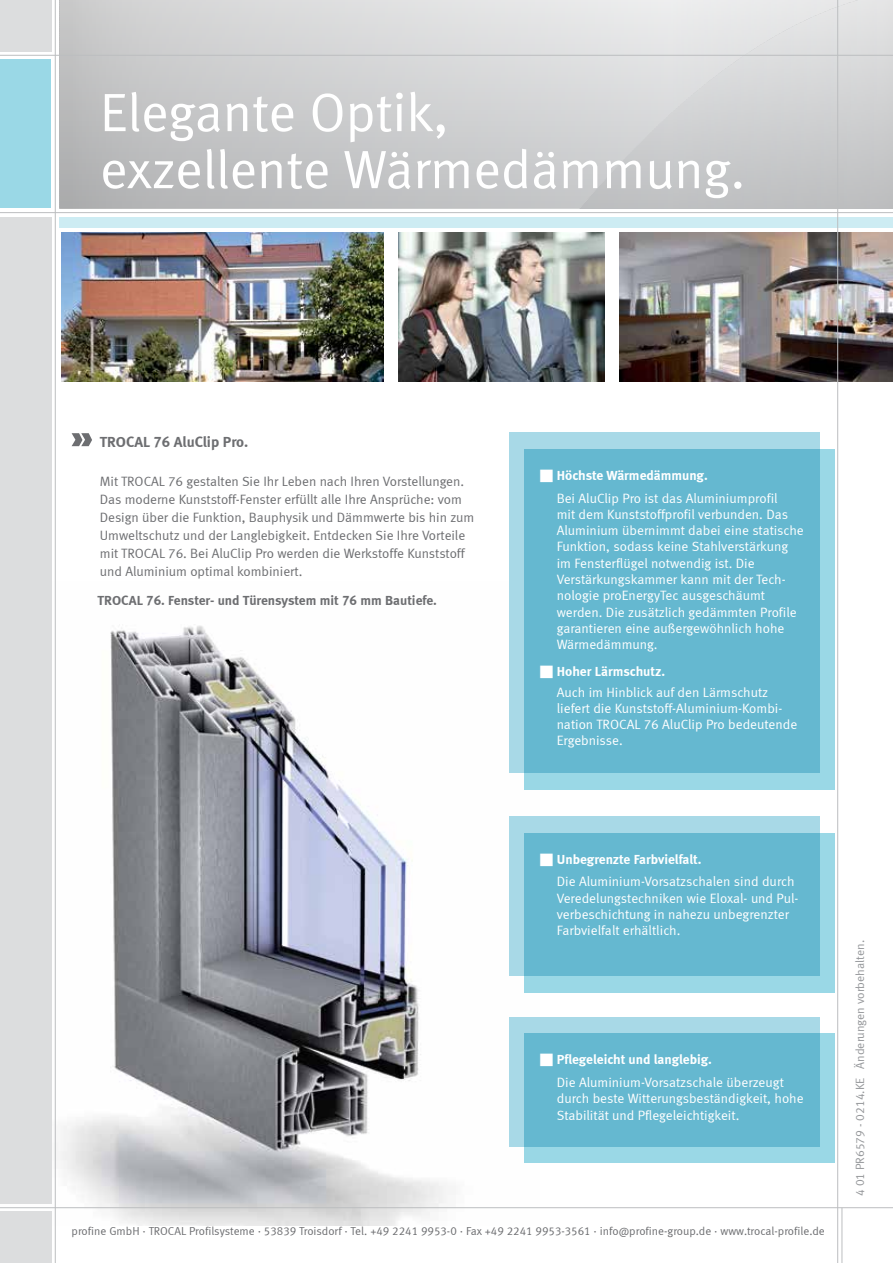
<style>
.page{position:relative;width:893px;height:1263px;background:#fff}
.page>*{position:absolute;margin:0;border:0;box-sizing:border-box;transform-origin:0 0}
.t1{font:54px/57px "Meta Normal LF";color:#fff}
.t2{font:15px "Meta Bold LF";letter-spacing:-.005em;color:#6d6e71}
.t3{font:13.5px/16.2px "Meta Normal LF";color:#fff}
.t4{font:13.5px/18px "Meta Normal LF";letter-spacing:-.005em;color:#6d6e71}
.t5{font:13.5px "Meta Bold LF";color:#fff}
.t6{font:13.5px "Meta Bold LF";color:#6d6e71}
.t7{font:12px "Meta Normal LF";color:#95979a}
.t8{font:11.55px "Meta Normal LF";color:#6d6e71}
</style>
<div class="page">
<img style="left:0;top:582px;width:540px;height:644px">
<hr style="left:60px;top:208px;width:833px;height:1px;background:#95979a">
<svg style="left:60px;top:0;width:833px;height:208px;background:#cecfd0"></svg>
<hr style="left:0;top:55px;width:893px;height:1px;background:#bcbec0">
<img style="left:619px;top:233px;width:274px;height:149px">
<div style="left:60px;top:217px;width:833px;height:10px;background:#cdecf3"></div>
<hr style="left:842px;top:1208px;width:1px;height:55px;background:#bcbec0">
<hr style="left:55px;top:0;width:1px;height:1263px;background:#bcbec0">
<hr style="left:0;top:1207px;width:893px;height:1px;background:#bcbec0">
<div style="left:0;top:217px;width:51px;height:986px;background:#dcddde"></div>
<div style="left:0;top:1212px;width:51px;height:51px;background:#dcddde"></div>
<div style="left:0;top:0;width:51px;height:51px;background:#dcddde"></div>
<hr style="left:0;top:212px;width:893px;height:1px;background:#bcbec0">
<div style="left:0;top:60px;width:51px;height:148px;background:#9ad8e6"></div>
<hr style="left:837px;top:0;width:1px;height:1263px;background:#bcbec0">
<img style="left:399px;top:233px;width:205px;height:149px">
<img style="left:62px;top:233px;width:322px;height:149px">
<div style="left:509px;top:432px;width:310px;height:340px;background:#a8d9e7"></div>
<div style="left:509px;top:816px;width:310px;height:159px;background:#a8d9e7"></div>
<div style="left:509px;top:1017px;width:310px;height:129px;background:#a8d9e7"></div>
<svg style="left:524px;top:449px;width:310px;height:340px;background:#69bad1"></svg>
<svg style="left:524px;top:833px;width:310px;height:159px;background:#6cbcd3"></svg>
<svg style="left:524px;top:1033px;width:310px;height:130px;background:#6dbcd3"></svg>
<svg style="left:72px;top:433px;width:20px;height:13px"></svg>
<h1 class="t1" style="left:100px;top:83px;width:647px">Elegante Optik,<br>exzellente Wärmedämmung.</h1>
<p class="t2" style="left:100px;top:433px;width:150px">TROCAL 76 AluClip Pro.</p>
<p class="t4" style="left:100px;top:472px;width:376px">Mit TROCAL 76 gestalten Sie Ihr Leben nach Ihren Vorstellungen.<br>Das moderne Kunststoff-Fenster erfüllt alle Ihre Ansprüche: vom Design über die Funktion, Bauphysik und Dämmwerte bis hin zum Umweltschutz und der Langlebigkeit. Entdecken Sie Ihre Vorteile mit TROCAL 76. Bei AluClip Pro werden die Werkstoffe Kunststoff und Aluminium optimal kombiniert.</p>
<p class="t6" style="left:98px;top:592px;width:341px">TROCAL 76. Fenster- und Türensystem mit 76 mm Bautiefe.</p>
<p class="t5" style="left:540px;top:467px;width:170px">■ Höchste Wärmedämmung.</p>
<p class="t3" style="left:557px;top:490px;width:249px">Bei AluClip Pro ist das Aluminiumprofil<br>mit dem Kunststoffprofil verbunden. Das Aluminium übernimmt dabei eine statische Funktion, sodass keine Stahlverstärkung im Fensterflügel notwendig ist. Die Verstärkungskammer kann mit der Tech&shy;nologie proEnergyTec ausgeschä umt werden. Die zusätzlich gedämmten Profile garantieren eine außergewöhnlich hohe Wärmedämmung.</p>
<p class="t5" style="left:540px;top:663px;width:127px">■ Hoher Lärmschutz.</p>
<p class="t3" style="left:557px;top:683px;width:242px">Auch im Hinblick auf den Lärmschutz liefert die Kunststoff-Aluminium-Kombi&shy;nation TROCAL 76 AluClip Pro bedeutende Ergebnisse.</p>
<p class="t5" style="left:540px;top:851px;width:163px">■ Unbegrenzte Farbvielfalt.</p>
<p class="t3" style="left:557px;top:873px;width:243px">Die Aluminium-Vorsatzschalen sind durch Veredelungstechniken wie Eloxal- und Pul&shy;verbeschichtung in nahezu unbegrenzter Farbvielfalt erhältlich.</p>
<p class="t5" style="left:540px;top:1052px;width:174px">■ Pflegeleicht und langlebig.</p>
<p class="t3" style="left:557px;top:1074px;width:248px">Die Aluminium-Vorsatzschale überzeugt durch beste Witterungsbeständigkeit, hohe<br>Stabilität und Pflegeleichtigkeit.</p>
<p class="t8" style="left:72px;top:1225px;width:755px">profine GmbH · TROCAL Profilsysteme · 53839 Troisdorf · Tel. +49 2241 9953-0 · Fax +49 2241 9953-3561 · info@profine-group.de · www.trocal-profile.de</p>
<p class="t7" style="left:853px;top:1196px;width:258px;rotate:-90deg">4 01 PR6579 - 0214.KE Änderungen vorbehalten.</p>
</div>
